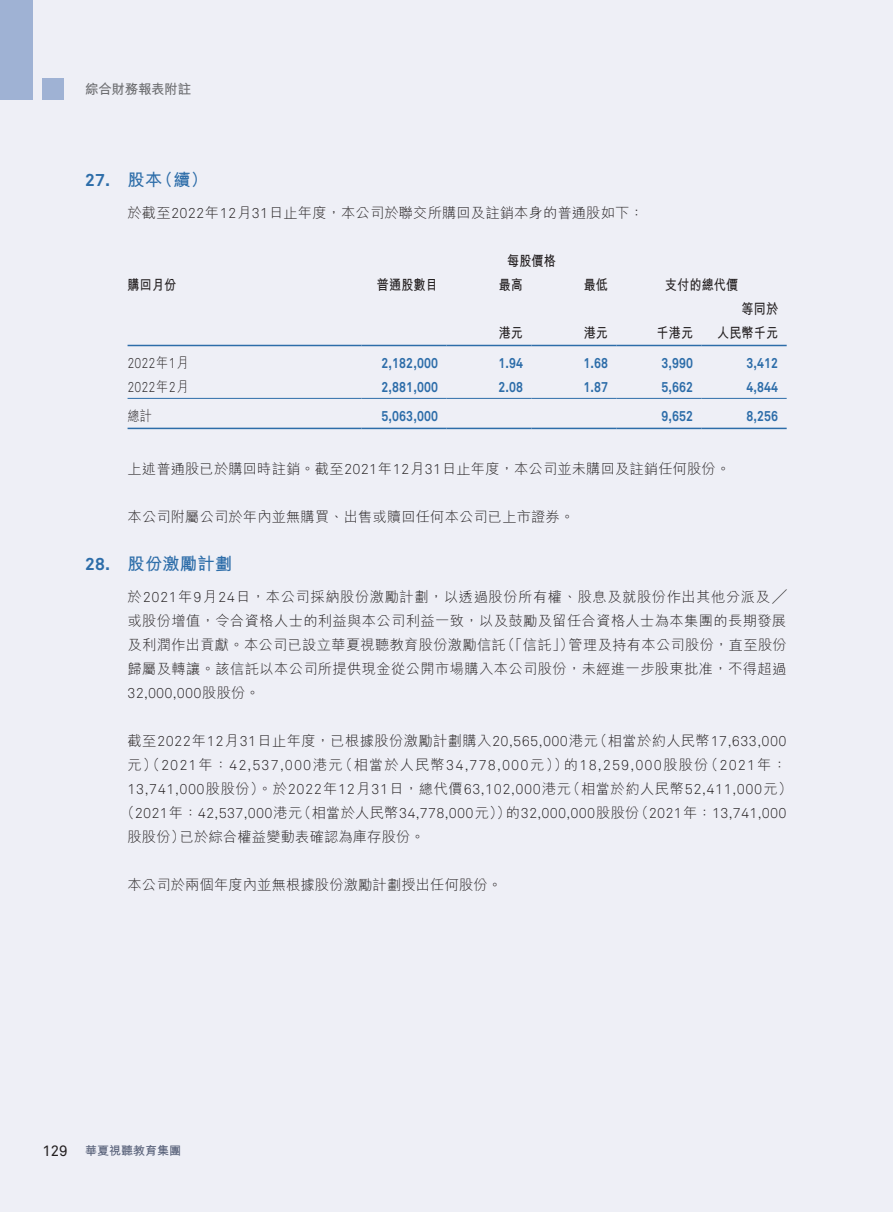
<style>
.page{position:relative;width:893px;height:1212px;background:#eeeff6}
.page>*{position:absolute;margin:0;border:0;box-sizing:border-box;transform-origin:0 0}
.t1{font:700 17.25px "M Hei HK";letter-spacing:.01em;color:#2d6da9}
.t2{font:300 14.25px/24px "M Hei HK";letter-spacing:.01em;color:#231f20;text-align:justify}
.t3{font:14.25px/24px "Akkurat Light Pro";letter-spacing:.035em;color:#231f20;text-align:center}
.t4{font:700 14.25px "Akkurat Pro";letter-spacing:.01em;color:#2d6da9;scale:.85 1}
.t5{font:300 14.25px "M Hei HK";letter-spacing:.03em;color:#231f20}
.t6{font:700 14.25px/24px "M Hei HK";letter-spacing:.01em;color:#231f20;scale:.85 1}
.t7{font:14.25px "Akkurat Light Pro";letter-spacing:.035em;color:#231f20;scale:.85 1}
.t8{font:300 14.25px "M Hei HK";letter-spacing:.01em;color:#231f20;scale:.85 1}
.t9{font:700 13.5px "M Hei HK";letter-spacing:-.02em;color:#6c6d70}
.t10{font:700 12px "M Hei HK";color:#576078}
.s1{font-family:"Akkurat Pro"}
.s2{font-family:"Akkurat Light Pro";font-weight:400}
.s3{font-family:"M Hei HK";font-weight:300}
.s4{font-family:"Akkurat Pro";font-weight:400;font-size:15px;color:#231f20}
</style>
<div class="page">
<div style="left:0;top:0;width:33px;height:99px;background:#9fb2d4"></div>
<div style="left:43px;top:78px;width:21px;height:21px;background:#9fb2d4"></div>
<hr style="left:128px;top:345px;width:233px;height:1px;background:#2d6da9">
<hr style="left:361px;top:345px;width:85px;height:1px;background:#2d6da9">
<hr style="left:446px;top:345px;width:85px;height:1px;background:#2d6da9">
<hr style="left:531px;top:345px;width:86px;height:1px;background:#2d6da9">
<hr style="left:617px;top:345px;width:85px;height:1px;background:#2d6da9">
<hr style="left:702px;top:345px;width:85px;height:1px;background:#2d6da9">
<hr style="left:128px;top:398px;width:233px;height:1px;background:#2d6da9">
<hr style="left:361px;top:398px;width:85px;height:1px;background:#2d6da9">
<hr style="left:446px;top:398px;width:85px;height:1px;background:#2d6da9">
<hr style="left:531px;top:398px;width:86px;height:1px;background:#2d6da9">
<hr style="left:617px;top:398px;width:85px;height:1px;background:#2d6da9">
<hr style="left:702px;top:398px;width:85px;height:1px;background:#2d6da9">
<hr style="left:128px;top:428px;width:233px;height:1px;background:#2d6da9">
<hr style="left:361px;top:428px;width:85px;height:1px;background:#2d6da9">
<hr style="left:446px;top:428px;width:85px;height:1px;background:#2d6da9">
<hr style="left:531px;top:428px;width:86px;height:1px;background:#2d6da9">
<hr style="left:617px;top:428px;width:85px;height:1px;background:#2d6da9">
<hr style="left:702px;top:428px;width:85px;height:1px;background:#2d6da9">
<p class="t9" style="left:85px;top:79px;width:108px">綜合財務報表附註</p>
<p class="t1" style="left:85px;top:167px;width:125px"><span class="s1">27.</span> 股本（續）</p>
<p class="t2" style="left:128px;top:201px;width:518px">於截至<span class="s2">2022</span>年<span class="s2">12</span>月<span class="s2">31</span>日止年度，本公司於聯交所購回及註銷本身的普通股如下：</p>
<p class="t6" style="left:128px;top:272px;width:59px">購回月份</p>
<p class="t6" style="left:377px;top:272px;width:73px">普通股數目</p>
<p class="t6" style="left:499px;top:248px;width:69px;text-indent:8px">每股價格最高</p>
<p class="t6" style="left:584px;top:272px;width:30px">最低</p>
<p class="t6" style="left:665px;top:272px;width:88px">支付的總代價</p>
<p class="t6" style="left:742px;top:296px;width:45px">等同於</p>
<p class="t6" style="left:499px;top:320px;width:30px">港元</p>
<p class="t6" style="left:584px;top:320px;width:30px">港元</p>
<p class="t6" style="left:656px;top:320px;width:45px">千港元</p>
<p class="t6" style="left:717px;top:320px;width:73px">人民幣千元</p>
<p class="t7" style="left:128px;top:355px;width:73px">2022<span class="s3">年</span>1<span class="s3">月</span></p>
<p class="t4" style="left:381px;top:355px;width:68px">2,182,000</p>
<p class="t4" style="left:498px;top:355px;width:31px">1.94</p>
<p class="t4" style="left:583px;top:355px;width:31px">1.68</p>
<p class="t4" style="left:661px;top:355px;width:39px">3,990</p>
<p class="t4" style="left:746px;top:355px;width:39px">3,412</p>
<p class="t7" style="left:128px;top:379px;width:73px">2022<span class="s3">年</span>2<span class="s3">月</span></p>
<p class="t4" style="left:381px;top:379px;width:68px">2,881,000</p>
<p class="t4" style="left:498px;top:379px;width:31px">2.08</p>
<p class="t4" style="left:583px;top:379px;width:31px">1.87</p>
<p class="t4" style="left:661px;top:379px;width:39px">5,662</p>
<p class="t4" style="left:746px;top:379px;width:39px">4,844</p>
<p class="t8" style="left:128px;top:408px;width:30px">總計</p>
<p class="t4" style="left:381px;top:407px;width:68px">5,063,000</p>
<p class="t4" style="left:661px;top:407px;width:39px">9,652</p>
<p class="t4" style="left:746px;top:407px;width:39px">8,256</p>
<p class="t2" style="left:128px;top:456px;width:604px">上述普通股已於購回時註銷。截至<span class="s2">2021</span>年<span class="s2">12</span>月<span class="s2">31</span>日止年度，本公司並未購回及註銷任何股份。</p>
<p class="t2" style="left:128px;top:504px;width:448px">本公司附屬公司於年內並無購買、出售或贖回任何本公司已上市證券。</p>
<p class="t1" style="left:85px;top:551px;width:148px"><span class="s1">28.</span> 股份激勵計劃</p>
<p class="t2" style="left:128px;top:585px;width:661px">於<span class="s2">2021</span>年<span class="s2">9</span>月<span class="s2">24</span>日，本公司採納股份激勵計劃，以透過股份所有權、股息及就股份作出其他分派及╱或股份增值，令合資格人士的利益與本公司利益一致，以及鼓勵及留任合資格人士為本集團的長期發展及利潤作出貢獻。本公司已設立華夏視聽教育股份激勵信託（「信託」）管理及持有本公司股份，直至股份歸屬及轉讓。該信託以本公司所提供現金從公開市場購入本公司股份，未經進一步股東批准，不得超過</p>
<p class="t3" style="left:128px;top:681px;width:134px">32,000,000<span class="s3">股股份。</span></p>
<p class="t5" style="left:128px;top:733px;width:661px">截至<span class="s2">2022</span>年<span class="s2">12</span>月<span class="s2">31</span>日止年度，已根據股份激勵計劃購入<span class="s2">20,565,000</span>港元（相當於約人民幣<span class="s2">17,633,000</span></p>
<p class="t3" style="left:120px;top:753px;width:673px"><span class="s3">元）（</span>2021<span class="s3">年：</span>42,537,000<span class="s3">港元（相當於人民幣</span>34,778,000<span class="s3">元））的</span>18,259,000<span class="s3">股股份（</span>2021<span class="s3">年：<br></span>13,741,000<span class="s3">股股份）。於</span>2022<span class="s3">年</span>12<span class="s3">月</span>31<span class="s3">日，總代價</span>63,102,000<span class="s3">港元（相當於約人民幣</span>52,411,000<span class="s3">元）（</span>2021<span class="s3">年：</span>42,537,000<span class="s3">港元（相當於人民幣</span>34,778,000<span class="s3">元））的</span>32,000,000<span class="s3">股股份（</span>2021<span class="s3">年：</span>13,741,000</p>
<p class="t2" style="left:128px;top:825px;width:299px">股股份）已於綜合權益變動表確認為庫存股份。</p>
<p class="t2" style="left:128px;top:873px;width:376px">本公司於兩個年度內並無根據股份激勵計劃授出任何股份。</p>
<p class="t10" style="left:43px;top:1141px;width:140px"><span class="s4">129</span> 華夏視聽教育集團</p>
</div>
